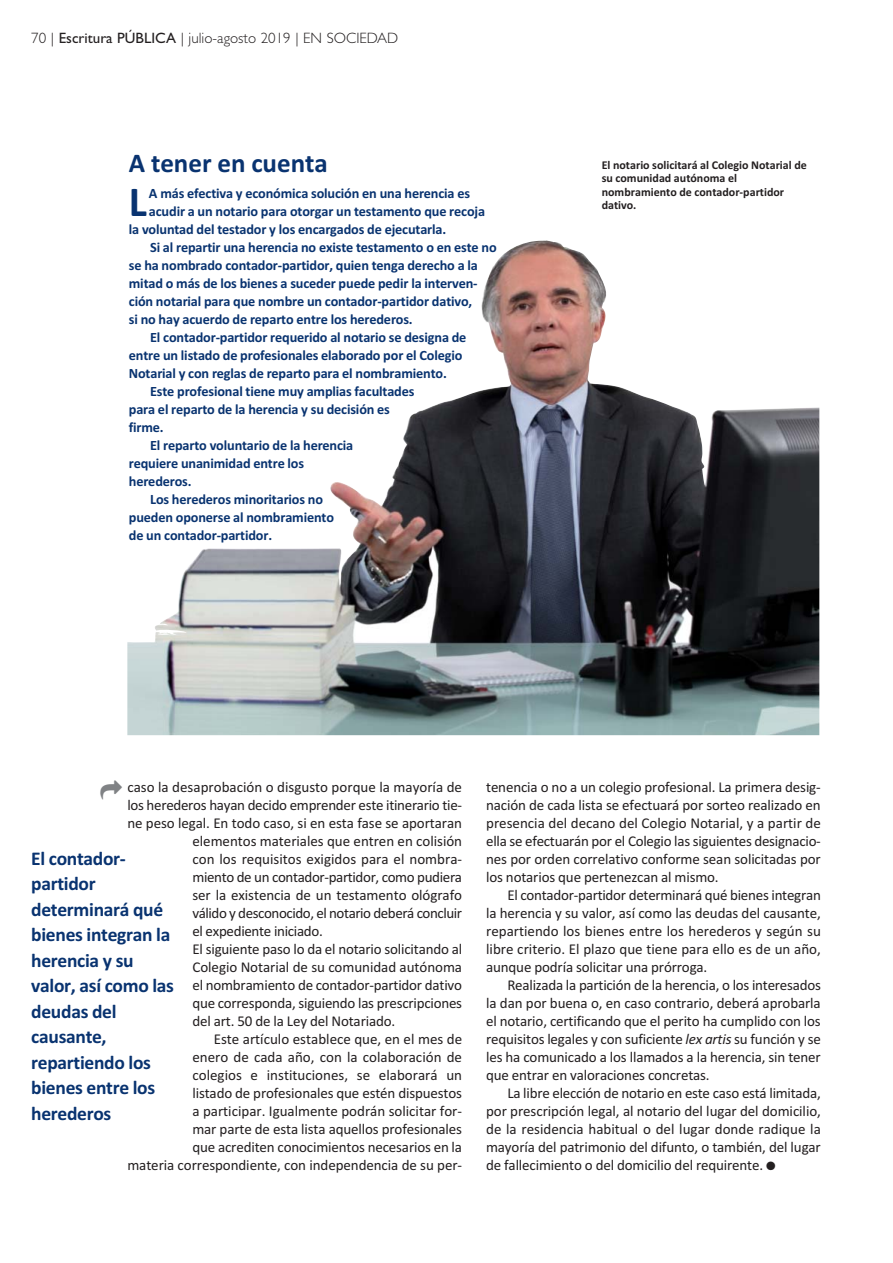
<style>
.page{position:relative;width:893px;height:1263px;background:#fff}
.page>*{position:absolute;margin:0;border:0;box-sizing:border-box;transform-origin:0 0}
.t1{font:700 42.75px "Calibri";color:#093370}
.t2{font:700 27px "Calibri";color:#093370}
.t3{font:700 19.5px/25.5px "Calibri";letter-spacing:-.015em;color:#093370}
.t4{font:15px/18px "Calibri";letter-spacing:-.01em;color:#231f20;text-align:justify}
.t5{font:300 15px "Gill Sans";color:#231f20}
.t6{font:15px "Calibri";letter-spacing:-.03em;color:#231f20}
.t7{font:700 14.25px "Calibri";letter-spacing:-.01em;color:#093370}
.t8{font:700 12px/13.5px "Calibri";color:#231f20}
.s1{font-weight:400}
.s2{font-style:italic}
</style>
<div class="page">
<img style="left:127px;top:240px;width:692px;height:495px">
<p class="t5" style="left:31px;top:33px;width:369px">70 | <span class="s1">Escritura PÚBLICA</span> | julio-agosto 2019 | EN SOCIEDAD</p>
<h2 class="t2" style="left:129px;top:154px;width:201px">A tener en cuenta</h2>
<h1 class="t1" style="left:129px;top:187px;width:20px">L</h1>
<p class="t7" style="left:149px;top:188px;width:323px">A más efectiva y económica solución en una herencia es</p>
<p class="t7" style="left:149px;top:206px;width:338px">acudir a un notario para otorgar un testamento que recoja</p>
<p class="t7" style="left:129px;top:224px;width:319px">la voluntad del testador y los encargados de ejecutarla.</p>
<p class="t7" style="left:150px;top:242px;width:348px">Si al repartir una herencia no existe testamento o en este no</p>
<p class="t7" style="left:129px;top:260px;width:350px">se ha nombrado contador-partidor, quien tenga derecho a la</p>
<p class="t7" style="left:129px;top:278px;width:350px">mitad o más de los bienes a suceder puede pedir la interven-</p>
<p class="t7" style="left:129px;top:296px;width:345px">ción notarial para que nombre un contador-partidor dativo,</p>
<p class="t7" style="left:129px;top:314px;width:285px">si no hay acuerdo de reparto entre los herederos.</p>
<p class="t7" style="left:150px;top:332px;width:318px">El contador-partidor requerido al notario se designa de</p>
<p class="t7" style="left:129px;top:350px;width:335px">entre un listado de profesionales elaborado por el Colegio</p>
<p class="t7" style="left:129px;top:368px;width:319px">Notarial y con reglas de reparto para el nombramiento.</p>
<p class="t7" style="left:150px;top:386px;width:266px">Este profesional tiene muy amplias facultades</p>
<p class="t7" style="left:129px;top:404px;width:263px">para el reparto de la herencia y su decisión es</p>
<p class="t7" style="left:129px;top:422px;width:36px">firme.</p>
<p class="t7" style="left:150px;top:440px;width:205px">El reparto voluntario de la herencia</p>
<p class="t7" style="left:129px;top:458px;width:177px">requiere unanimidad entre los</p>
<p class="t7" style="left:129px;top:476px;width:64px">herederos.</p>
<p class="t7" style="left:150px;top:494px;width:174px">Los herederos minoritarios no</p>
<p class="t7" style="left:129px;top:512px;width:207px">pueden oponerse al nombramiento</p>
<p class="t7" style="left:129px;top:530px;width:145px">de un contador-partidor.</p>
<p class="t8" style="left:602px;top:159px;width:207px">El notario solicitará al Colegio Notarial de su comunidad autónoma el nombramiento de contador-partidor dativo.</p>
<p class="t4" style="left:127px;top:779px;width:336px">caso la desaprobación o disgusto porque la mayoría de</p>
<p class="t4" style="left:127px;top:797px;width:336px">los herederos hayan decido emprender este itinerario tie-</p>
<p class="t4" style="left:127px;top:815px;width:336px">ne peso legal. En todo caso, si en esta fase se aportaran</p>
<p class="t4" style="left:192px;top:833px;width:271px">elementos materiales que entren en colisión</p>
<p class="t4" style="left:192px;top:851px;width:271px">con los requisitos exigidos para el nombra-</p>
<p class="t4" style="left:192px;top:869px;width:271px">miento de un contador-partidor, como pudiera</p>
<p class="t4" style="left:192px;top:887px;width:271px">ser la existencia de un testamento ológrafo</p>
<p class="t6" style="left:192px;top:908px;width:271px">válido y desconocido, el notario deberá concluir</p>
<p class="t4" style="left:192px;top:923px;width:132px">el expediente iniciado.</p>
<p class="t4" style="left:192px;top:941px;width:271px">El siguiente paso lo da el notario solicitando al</p>
<p class="t4" style="left:192px;top:959px;width:271px">Colegio Notarial de su comunidad autónoma</p>
<p class="t4" style="left:192px;top:977px;width:271px">el nombramiento de contador-partidor dativo</p>
<p class="t4" style="left:192px;top:995px;width:271px">que corresponda, siguiendo las prescripciones</p>
<p class="t4" style="left:192px;top:1013px;width:204px">del art. 50 de la Ley del Notariado.</p>
<p class="t4" style="left:214px;top:1031px;width:250px">Este artículo establece que, en el mes de</p>
<p class="t4" style="left:192px;top:1049px;width:271px">enero de cada año, con la colaboración de</p>
<p class="t4" style="left:192px;top:1067px;width:271px">colegios e instituciones, se elaborará un</p>
<p class="t4" style="left:192px;top:1085px;width:271px">listado de profesionales que estén dispuestos</p>
<p class="t4" style="left:192px;top:1103px;width:271px">a participar. Igualmente podrán solicitar for-</p>
<p class="t4" style="left:192px;top:1121px;width:271px">mar parte de esta lista aquellos profesionales</p>
<p class="t4" style="left:192px;top:1139px;width:271px">que acrediten conocimientos necesarios en la</p>
<p class="t4" style="left:127px;top:1157px;width:336px">materia correspondiente, con independencia de su per-</p>
<h3 class="t3" style="left:31px;top:847px;width:144px">El contador&shy;partidor determinará qué bienes integran la herencia y su valor, así como las deudas del causante, repartiendo los bienes entre los herederos</h3>
<p class="t4" style="left:486px;top:779px;width:336px">tenencia o no a un colegio profesional. La primera desig&shy;nación de cada lista se efectuará por sorteo realizado en presencia del decano del Colegio Notarial, y a partir de ella se efectuarán por el Colegio las siguientes designacio&shy;nes por orden correlativo conforme sean solicitadas por los notarios que pertenezcan al mismo.</p>
<p class="t4" style="left:486px;top:887px;width:336px;text-indent:21px">El contador-partidor determinará qué bienes integran la herencia y su valor, así como las deudas del causante, repartiendo los bienes entre los herederos y según su libre criterio. El plazo que tiene para ello es de un año, aunque podría solicitar una prórroga.</p>
<p class="t4" style="left:486px;top:977px;width:336px;text-indent:21px">Realizada la partición de la herencia, o los interesados la dan por buena o, en caso contrario, deberá aprobarla el notario, certificando que el perito ha cumplido con los requisitos legales y con suficiente <span class="s2">lex artis</span> su función y se les ha comunicado a los llamados a la herencia, sin tener que entrar en valoraciones concretas.</p>
<p class="t4" style="left:486px;top:1085px;width:336px;text-indent:21px">La libre elección de notario en este caso está limitada, por prescripción legal, al notario del lugar del domicilio, de la residencia habitual o del lugar donde radique la mayoría del patrimonio del difunto, o también, del lugar de fallecimiento o del domicilio del requirente. ●</p>
</div>
